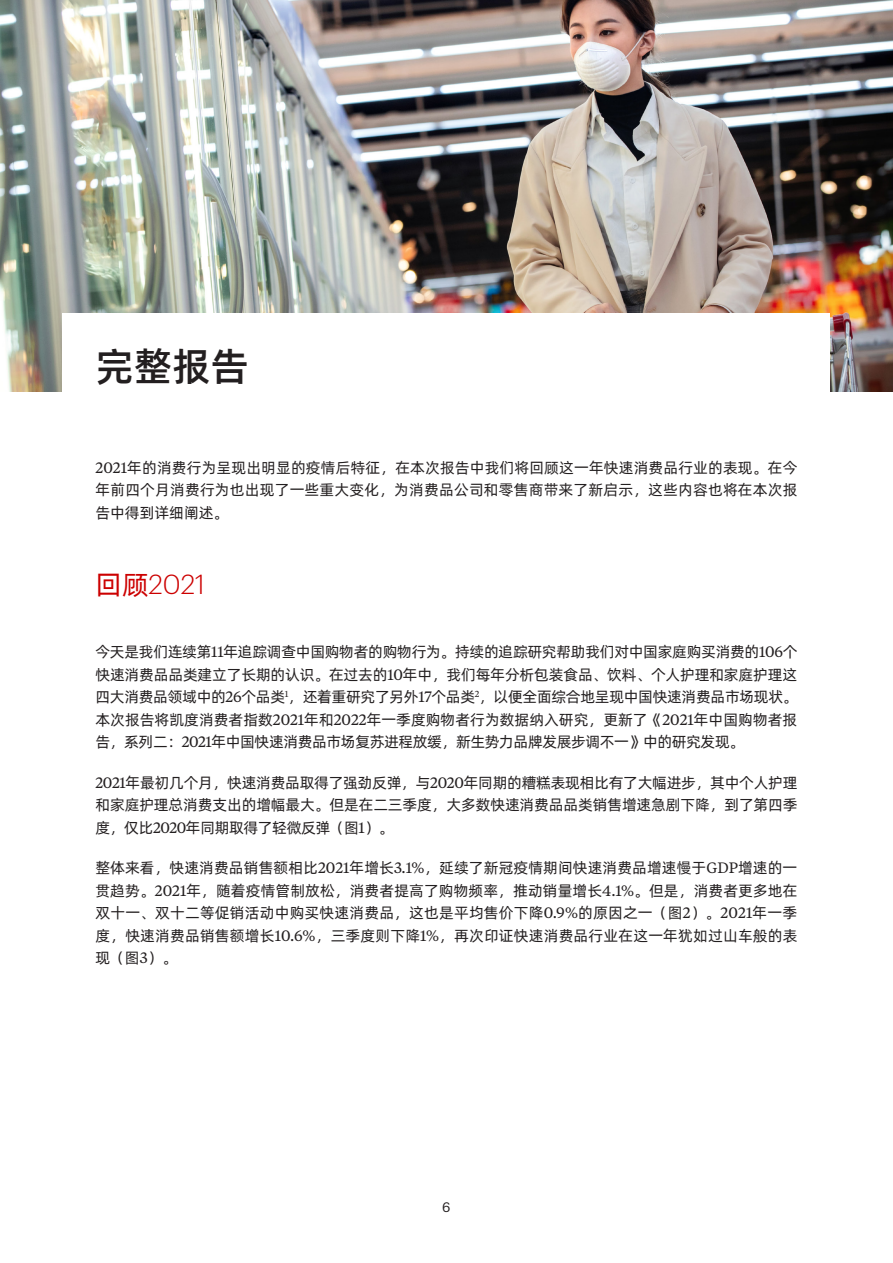
<style>
.page{position:relative;width:893px;height:1263px;background:#fff}
.page>*{position:absolute;margin:0;border:0;box-sizing:border-box;transform-origin:0 0}
.Article_Divider_Titl{font:39px "Alibaba Pu Hui Ti M";color:#231f20}
.Chapter_headline{font:300 27px "Graphik";color:#c00}
.Body_Text{font:15px/22.5px "Alibaba Pu Hui Ti R";color:#231f20;text-align:justify}
.t1{font:13.5px "Graphik";color:#231f20}
.s1{font-family:"Tiempos Text"}
.s2{font-family:"Alibaba Pu Hui Ti R";font-weight:400}
</style>
<div class="page">
<img style="left:0;top:0;width:893px;height:391px">
<div style="left:63px;top:313px;width:767px;height:84px;background:#fff"></div>
<p class="Article_Divider_Titl" style="left:95px;top:336px;width:155px">完整报告</p>
<p class="Body_Text" style="left:95px;top:455px;width:704px"><span class="s1">2021</span>年的消费行为呈现出明显的疫情后特征，在本次报告中我们将回顾这一年快速消费品行业的表现。在今年前四个月消费行为也出现了一些重大变化，为消费品公司和零售商带来了新启示，这些内容也将在本次报告中得到详细阐述。</p>
<p class="Chapter_headline" style="left:95px;top:565px;width:111px"><span class="s2">回顾</span>2021</p>
<p class="Body_Text" style="left:95px;top:640px;width:704px">今天是我们连续第<span class="s1">11</span>年追踪调查中国购物者的购物行为。持续的追踪研究帮助我们对中国家庭购买消费的<span class="s1">106</span>个快速消费品品类建立了长期的认识。在过去的<span class="s1">10</span>年中，我们每年分析包装食品、饮料、个人护理和家庭护理这四大消费品领域中的<span class="s1">26</span>个品类<sup>1</sup>，还着重研究了另外<span class="s1">17</span>个品类<sup>2</sup>，以便全面综合地呈现中国快速消费品市场现状。本次报告将凯度消费者指数<span class="s1">2021</span>年和<span class="s1">2022</span>年一季度购物者行为数据纳入研究，更新了《<span class="s1">2021</span>年中国购物者报告，系列二：<span class="s1">2021</span>年中国快速消费品市场复苏进程放缓，新生势力品牌发展步调不一》中的研究发现。</p>
<p class="Body_Text" style="left:95px;top:770px;width:704px"><span class="s1">2021</span>年最初几个月，快速消费品取得了强劲反弹，与<span class="s1">2020</span>年同期的糟糕表现相比有了大幅进步，其中个人护理和家庭护理总消费支出的增幅最大。但是在二三季度，大多数快速消费品品类销售增速急剧下降，到了第四季度，仅比<span class="s1">2020</span>年同期取得了轻微反弹（图<span class="s1">1</span>）。</p>
<p class="Body_Text" style="left:95px;top:856px;width:704px">整体来看，快速消费品销售额相比<span class="s1">2021</span>年增长<span class="s1">3.1%</span>，延续了新冠疫情期间快速消费品增速慢于<span class="s1">GDP</span>增速的一贯趋势。<span class="s1">2021</span>年，随着疫情管制放松，消费者提高了购物频率，推动销量增长<span class="s1">4.1%</span>。但是，消费者更多地在双十一、双十二等促销活动中购买快速消费品，这也是平均售价下降<span class="s1">0.9%</span>的原因之一（图<span class="s1">2</span>）。<span class="s1">2021</span>年一季度，快速消费品销售额增长<span class="s1">10.6%</span>，三季度则下降<span class="s1">1%</span>，再次印证快速消费品行业在这一年犹如过山车般的表现（图<span class="s1">3</span>）。</p>
<p class="t1" style="left:442px;top:1197px;width:10px">6</p>
</div>
